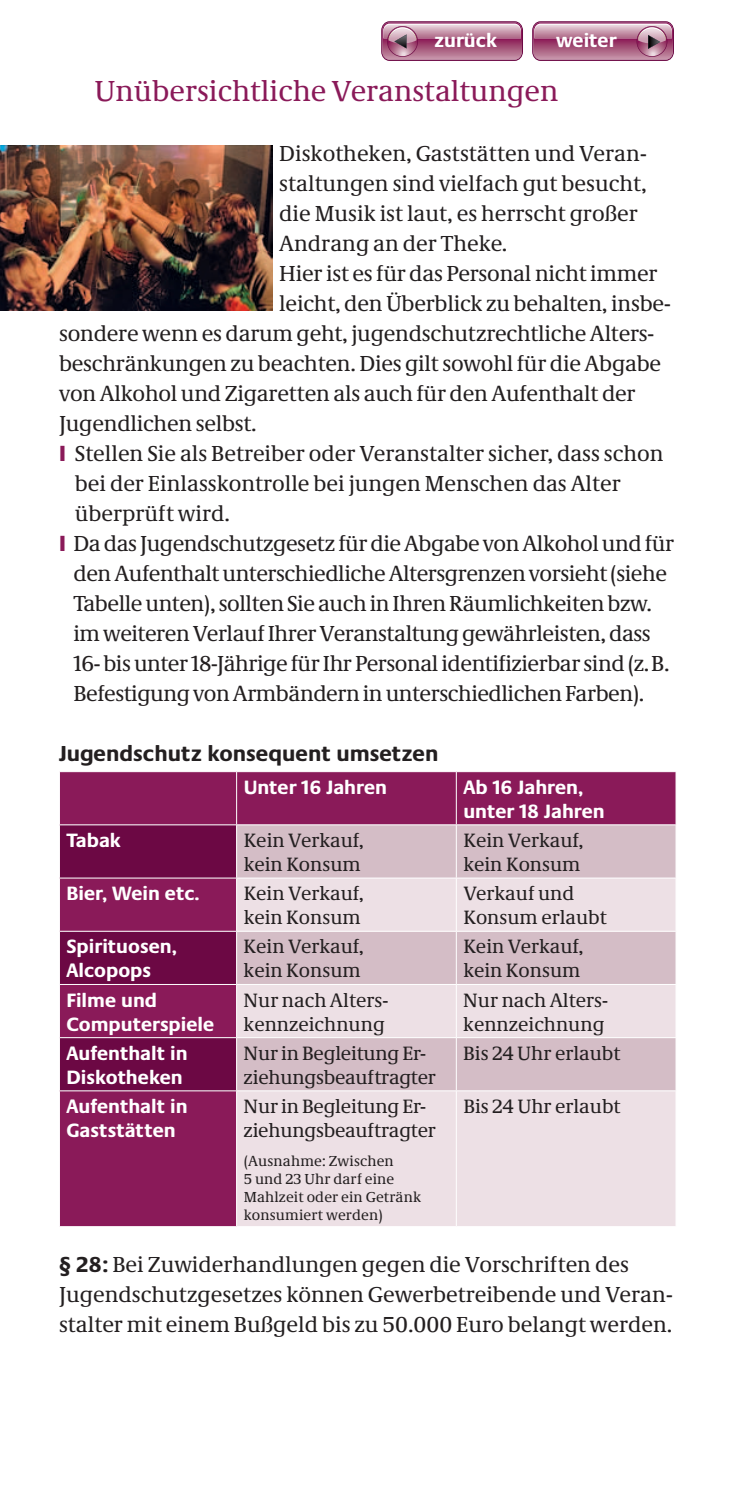
<style>
.page{position:relative;width:730px;height:1489px;background:#fff}
.page>*{position:absolute;margin:0;border:0;box-sizing:border-box;transform-origin:0 0}
.t1{font:30px "Neue Demos";color:#8a1a59}
.t2{font:22.5px/30px "Neue Demos";letter-spacing:-.01em;color:#231f20}
.t3{font:700 22.5px "Neue Praxis";color:#231f20}
.t4{font:20px/24px "Neue Demos";color:#231f20}
.t5{font:700 20px/24px "Neue Praxis";color:#fff}
.t6{font:15px/18px "Neue Demos";letter-spacing:.01em;color:#231f20}
.s1{font-family:"Myriad Pro";font-weight:900;color:#8a1a59}
.s2{font-family:"Neue Praxis";font-weight:700}
</style>
<div class="page">
<div style="left:60px;top:772px;width:616px;height:454px;background:#8a1a59"></div>
<svg style="left:60px;top:825px;width:176px;height:265px;background:#78104d"></svg>
<div style="left:237px;top:825px;width:439px;height:52px;background:#d4bdc6"></div>
<svg style="left:237px;top:878px;width:439px;height:348px;background:#e5d5db"></svg>
<hr style="left:236px;top:772px;width:1px;height:52px;background:#fff">
<hr style="left:456px;top:772px;width:1px;height:52px;background:#fff">
<hr style="left:59px;top:824px;width:178px;height:1px;background:#fff">
<hr style="left:237px;top:824px;width:219px;height:1px;background:#fff">
<hr style="left:236px;top:825px;width:1px;height:52px;background:#fff">
<hr style="left:456px;top:824px;width:220px;height:1px;background:#fff">
<hr style="left:456px;top:825px;width:1px;height:52px;background:#fff">
<hr style="left:59px;top:877px;width:178px;height:1px;background:#fff">
<hr style="left:237px;top:877px;width:219px;height:1px;background:#fff">
<hr style="left:236px;top:878px;width:1px;height:52px;background:#fff">
<hr style="left:456px;top:877px;width:220px;height:1px;background:#fff">
<hr style="left:456px;top:878px;width:1px;height:52px;background:#fff">
<hr style="left:59px;top:930px;width:178px;height:1px;background:#fff">
<hr style="left:237px;top:930px;width:219px;height:1px;background:#fff">
<hr style="left:236px;top:931px;width:1px;height:53px;background:#fff">
<hr style="left:456px;top:930px;width:220px;height:1px;background:#fff">
<hr style="left:456px;top:931px;width:1px;height:53px;background:#fff">
<hr style="left:59px;top:984px;width:178px;height:1px;background:#fff">
<hr style="left:237px;top:984px;width:219px;height:1px;background:#fff">
<hr style="left:236px;top:984px;width:1px;height:53px;background:#fff">
<hr style="left:456px;top:984px;width:220px;height:1px;background:#fff">
<hr style="left:456px;top:984px;width:1px;height:53px;background:#fff">
<hr style="left:59px;top:1037px;width:178px;height:1px;background:#fff">
<hr style="left:237px;top:1037px;width:219px;height:1px;background:#fff">
<hr style="left:236px;top:1037px;width:1px;height:53px;background:#fff">
<hr style="left:456px;top:1037px;width:220px;height:1px;background:#fff">
<hr style="left:456px;top:1037px;width:1px;height:53px;background:#fff">
<hr style="left:59px;top:1090px;width:178px;height:1px;background:#fff">
<hr style="left:237px;top:1090px;width:219px;height:1px;background:#fff">
<hr style="left:236px;top:1091px;width:1px;height:135px;background:#fff">
<hr style="left:456px;top:1090px;width:220px;height:1px;background:#fff">
<hr style="left:456px;top:1091px;width:1px;height:135px;background:#fff">
<img style="left:0;top:145px;width:272px;height:166px">
<svg style="left:381px;top:21px;width:142px;height:40px;background:#b47694"></svg>
<svg style="left:532px;top:21px;width:142px;height:40px;background:#b47693"></svg>
<p class="t5" style="left:435px;top:28px;width:64px">zurück</p>
<p class="t5" style="left:556px;top:28px;width:62px">weiter</p>
<h1 class="t1" style="left:94px;top:73px;width:465px">Unübersichtliche Veranstaltungen</h1>
<p class="t2" style="left:279px;top:138px;width:369px">Diskotheken, Gaststätten und Veran-</p>
<p class="t2" style="left:279px;top:168px;width:369px">staltungen sind vielfach gut besucht,</p>
<p class="t2" style="left:279px;top:198px;width:360px">die Musik ist laut, es herrscht großer</p>
<p class="t2" style="left:279px;top:228px;width:230px">Andrang an der Theke.</p>
<p class="t2" style="left:279px;top:258px;width:380px">Hier ist es für das Personal nicht immer</p>
<p class="t2" style="left:279px;top:288px;width:393px">leicht, den Überblick zu behalten, insbe-</p>
<p class="t2" style="left:59px;top:318px;width:597px">sondere wenn es darum geht, jugendschutzrechtliche Alters-</p>
<p class="t2" style="left:59px;top:348px;width:604px">beschränkungen zu beachten. Dies gilt sowohl für die Abgabe</p>
<p class="t2" style="left:59px;top:378px;width:578px">von Alkohol und Zigaretten als auch für den Aufenthalt der</p>
<p class="t2" style="left:59px;top:408px;width:199px">Jugendlichen selbst.</p>
<p class="t2" style="left:59px;top:438px;width:606px"><span class="s1">I</span> Stellen Sie als Betreiber oder Veranstalter sicher, dass schon</p>
<p class="t2" style="left:75px;top:468px;width:547px">bei der Einlasskontrolle bei jungen Menschen das Alter</p>
<p class="t2" style="left:75px;top:498px;width:157px">überprüft wird.</p>
<p class="t2" style="left:59px;top:528px;width:616px"><span class="s1">I</span> Da das Jugendschutzgesetz für die Abgabe von Alkohol und für</p>
<p class="t2" style="left:73px;top:558px;width:595px">den Aufenthalt unterschiedliche Altersgrenzen vorsieht (siehe</p>
<p class="t2" style="left:73px;top:588px;width:580px">Tabelle unten), sollten Sie auch in Ihren Räumlichkeiten bzw.</p>
<p class="t2" style="left:73px;top:618px;width:579px">im weiteren Verlauf Ihrer Veranstaltung gewährleisten, dass</p>
<p class="t2" style="left:73px;top:648px;width:598px">16- bis unter 18-Jährige für Ihr Personal identifizierbar sind (z.B.</p>
<p class="t2" style="left:73px;top:678px;width:572px">Befestigung von Armbändern in unterschiedlichen Farben).</p>
<p class="t3" style="left:59px;top:740px;width:381px">Jugendschutz konsequent umsetzen</p>
<p class="t5" style="left:244px;top:774px;width:145px">Unter 16 Jahren</p>
<p class="t5" style="left:463px;top:774px;width:143px">Ab 16 Jahren, unter 18 Jahren</p>
<p class="t5" style="left:67px;top:828px;width:56px">Tabak</p>
<p class="t4" style="left:244px;top:828px;width:122px">Kein Verkauf, kein Konsum</p>
<p class="t4" style="left:463px;top:828px;width:122px">Kein Verkauf, kein Konsum</p>
<p class="t5" style="left:66px;top:881px;width:135px">Bier, Wein etc.</p>
<p class="t4" style="left:244px;top:881px;width:122px">Kein Verkauf, kein Konsum</p>
<p class="t4" style="left:463px;top:881px;width:145px">Verkauf und<br>Konsum erlaubt</p>
<p class="t5" style="left:66px;top:934px;width:112px">Spirituosen,<br>Alcopops</p>
<p class="t4" style="left:244px;top:934px;width:122px">Kein Verkauf, kein Konsum</p>
<p class="t4" style="left:463px;top:934px;width:122px">Kein Verkauf, kein Konsum</p>
<p class="t5" style="left:66px;top:987px;width:149px">Filme und<br>Computerspiele</p>
<p class="t4" style="left:244px;top:987px;width:145px">Nur nach Alters&shy;kennzeichnung</p>
<p class="t4" style="left:463px;top:987px;width:145px">Nur nach Alters&shy;kennzeichnung</p>
<p class="t5" style="left:66px;top:1040px;width:123px">Aufenthalt in<br>Diskotheken</p>
<p class="t4" style="left:244px;top:1040px;width:194px">Nur in Begleitung Er&shy;ziehungsbeauftragter</p>
<p class="t4" style="left:463px;top:1040px;width:159px">Bis 24 Uhr erlaubt</p>
<p class="t5" style="left:66px;top:1093px;width:123px">Aufenthalt in<br>Gaststätten</p>
<p class="t4" style="left:244px;top:1093px;width:194px">Nur in Begleitung Er&shy;ziehungsbeauftragter</p>
<p class="t6" style="left:244px;top:1151px;width:179px">(Ausnahme: Zwischen<br>5 und 23 Uhr darf eine<br>Mahlzeit oder ein Getränk konsumiert werden)</p>
<p class="t4" style="left:463px;top:1093px;width:159px">Bis 24 Uhr erlaubt</p>
<p class="t2" style="left:59px;top:1248px;width:615px"><span class="s2">§ 28:</span> Bei Zuwiderhandlungen gegen die Vorschriften des<br>Jugendschutzgesetzes können Gewerbetreibende und Veran&shy;stalter mit einem Bußgeld bis zu 50.000 Euro belangt werden.</p>
</div>
